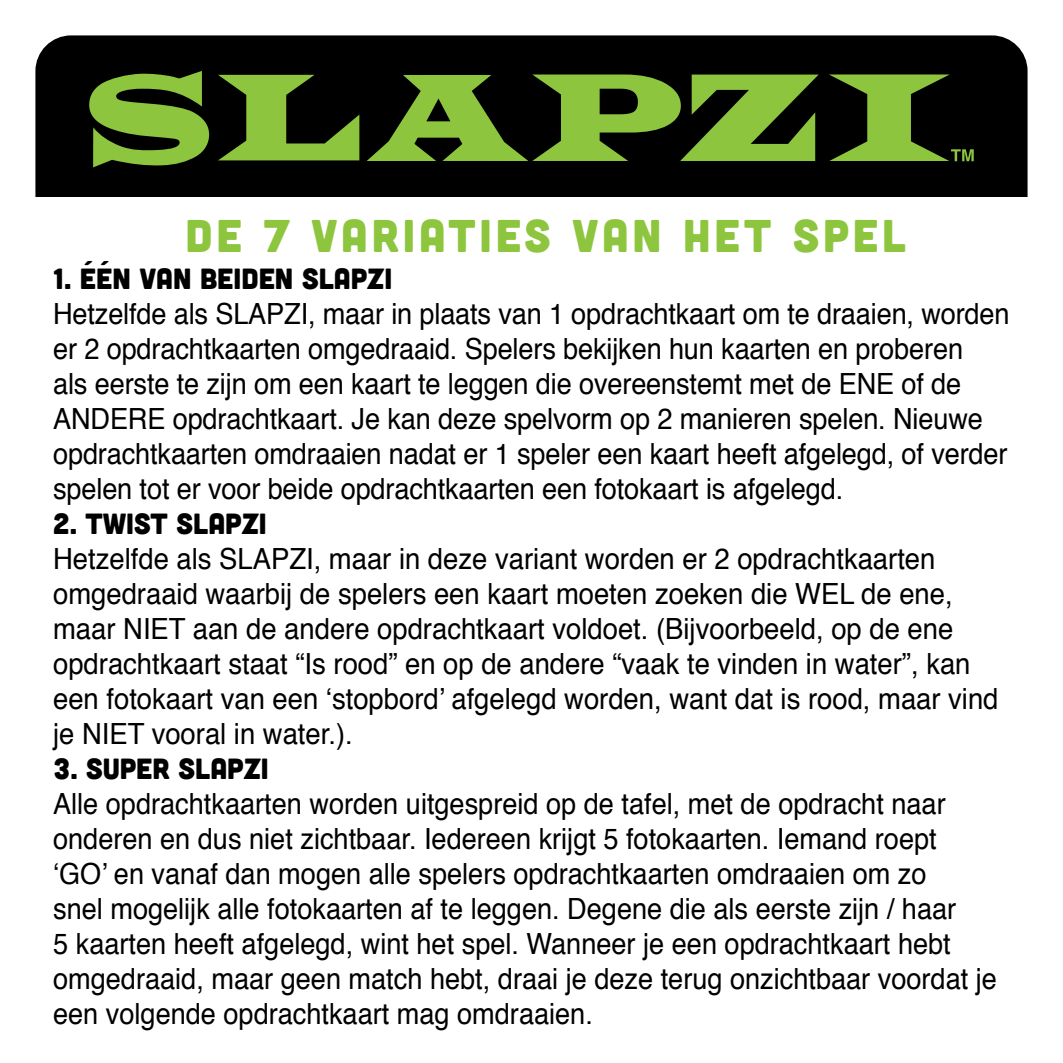
<style>
.page{position:relative;width:1063px;height:1063px;background:#fff}
.page>*{position:absolute;margin:0;border:0;box-sizing:border-box;transform-origin:0 0}
.t1{font:45.8px "Cubano";letter-spacing:.085em;color:#8dc63e}
.t2{font:29.2px/35px "Helvetica";color:#000001;scale:.93 1}
.t3{font:29.2px/35px "Helvetica";color:#000001;scale:.94 1}
.t4{font:29.2px "Cubano";color:#000001}
.t5{font:700 16.6px "Helvetica";color:#000001}
</style>
<div class="page">
<div style="left:35px;top:35px;width:993px;height:993px;background:#000001;border-radius:36px"></div>
<div style="left:0;top:197px;width:1063px;height:866px;background:#fff"></div>
<svg style="left:218px;top:75px;width:141px;height:85px"></svg>
<svg style="left:367px;top:75px;width:451px;height:86px"></svg>
<svg style="left:89px;top:71px;width:120px;height:96px"></svg>
<svg style="left:829px;top:74px;width:145px;height:87px"></svg>
<h1 class="t1" style="left:185px;top:206px;width:722px">DE 7 VARIATIES VAN HET SPEL</h1>
<p class="t4" style="left:53px;top:260px;width:341px">1. ÉÉN VAN BEIDEN SLAPZI</p>
<p class="t2" style="left:53px;top:297px;width:1030px">Hetzelfde als SLAPZI, maar in plaats van 1 opdrachtkaart om te draaien, worden er 2 opdrachtkaarten omgedraaid. Spelers bekijken hun kaarten en proberen<br>als eerste te zijn om een kaart te leggen die overeenstemt met de ENE of de ANDERE opdrachtkaart. Je kan deze spelvorm op 2 manieren spelen. Nieuwe opdrachtkaarten omdraaien nadat er 1 speler een kaart heeft afgelegd, of verder spelen tot er voor beide opdrachtkaarten een fotokaart is afgelegd.</p>
<p class="t4" style="left:53px;top:505px;width:215px">2. TWIST SLAPZI</p>
<p class="t3" style="left:53px;top:542px;width:1007px">Hetzelfde als SLAPZI, maar in deze variant worden er 2 opdrachtkaarten omgedraaid waarbij de spelers een kaart moeten zoeken die WEL de ene, maar NIET aan de andere opdrachtkaart voldoet. (Bijvoorbeeld, op de ene opdrachtkaart staat “Is rood” en op de andere “vaak te vinden in water”, kan een fotokaart van een ‘stopbord’ afgelegd worden, want dat is rood, maar vind je NIET vooral in water.).</p>
<p class="t4" style="left:53px;top:750px;width:217px">3. SUPER SLAPZI</p>
<p class="t2" style="left:53px;top:787px;width:1016px">Alle opdrachtkaarten worden uitgespreid op de tafel, met de opdracht naar onderen en dus niet zichtbaar. Iedereen krijgt 5 fotokaarten. Iemand roept ‘GO’ en vanaf dan mogen alle spelers opdrachtkaarten omdraaien om zo<br>snel mogelijk alle fotokaarten af te leggen. Degene die als eerste zijn / haar<br>5 kaarten heeft afgelegd, wint het spel. Wanneer je een opdrachtkaart hebt omgedraaid, maar geen match hebt, draai je deze terug onzichtbaar voordat je een volgende opdrachtkaart mag omdraaien.</p>
<p class="t5" style="left:951px;top:299px;width:25px">TM</p>
</div>
